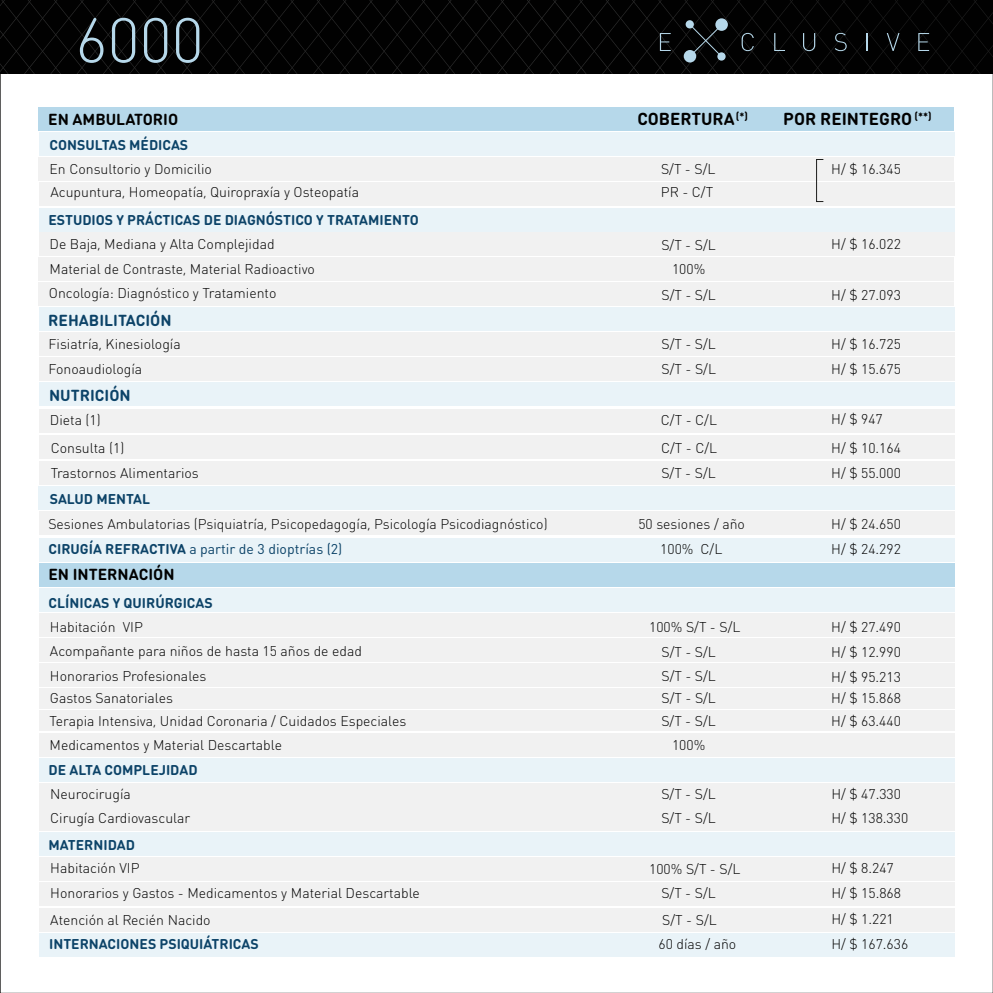
<style>
.page{position:relative;width:993px;height:993px;background:#fff}
.page>*{position:absolute;margin:0;border:0;box-sizing:border-box;transform-origin:0 0}
.t1{font:300 62.3px "DIN Round Pro";color:#b6d8ea}
.t2{font:700 17.15px "DIN Round Pro";color:#010101}
.t3{font:700 15.75px "DIN Round Pro";color:#010101}
.t4{font:700 15.75px "DIN Round Pro";color:#0c4368}
.t5{font:300 14px/24.5px "DIN Round Pro";color:#010101}
.t6{font:700 14px "DIN Round Pro";color:#0c4368}
.t7{font:14px "DIN Round Pro";color:#0c4368}
.t8{font:700 10.5px "DIN Round Pro";color:#010101}
.s1{font-weight:700}
</style>
<div class="page">
<div style="left:39px;top:907px;width:915px;height:23px;background:#f1f1f1"></div>
<div style="left:39px;top:882px;width:915px;height:23px;background:#f1f1f1"></div>
<div style="left:39px;top:857px;width:915px;height:23px;background:#f1f1f1"></div>
<div style="left:39px;top:409px;width:915px;height:23px;background:#f1f1f1"></div>
<div style="left:39px;top:357px;width:915px;height:23px;background:#f1f1f1"></div>
<div style="left:39px;top:107px;width:915px;height:23px;background:#b6d8ea"></div>
<div style="left:39px;top:157px;width:915px;height:23px;background:#f1f1f1"></div>
<div style="left:39px;top:182px;width:915px;height:23px;background:#f1f1f1"></div>
<div style="left:39px;top:233px;width:915px;height:23px;background:#f1f1f1"></div>
<div style="left:39px;top:257px;width:915px;height:23px;background:#f1f1f1"></div>
<div style="left:39px;top:282px;width:915px;height:23px;background:#f1f1f1"></div>
<div style="left:39px;top:332px;width:915px;height:23px;background:#f1f1f1"></div>
<div style="left:39px;top:435px;width:915px;height:23px;background:#f1f1f1"></div>
<div style="left:39px;top:613px;width:915px;height:23px;background:#f1f1f1"></div>
<div style="left:39px;top:638px;width:915px;height:23px;background:#f1f1f1"></div>
<div style="left:39px;top:663px;width:915px;height:23px;background:#f1f1f1"></div>
<div style="left:39px;top:688px;width:915px;height:20px;background:#f1f1f1"></div>
<div style="left:39px;top:710px;width:915px;height:20px;background:#f1f1f1"></div>
<div style="left:39px;top:782px;width:915px;height:23px;background:#f1f1f1"></div>
<div style="left:39px;top:807px;width:915px;height:23px;background:#f1f1f1"></div>
<div style="left:39px;top:732px;width:915px;height:24px;background:#f1f1f1"></div>
<div style="left:39px;top:511px;width:915px;height:23px;background:#f1f1f1"></div>
<div style="left:39px;top:132px;width:915px;height:23px;background:#e9f3f8"></div>
<div style="left:39px;top:588px;width:915px;height:24px;background:#e9f3f8"></div>
<div style="left:39px;top:208px;width:915px;height:23px;background:#e9f3f8"></div>
<div style="left:39px;top:461px;width:915px;height:23px;background:#f1f1f1"></div>
<div style="left:39px;top:932px;width:915px;height:24px;background:#e9f3f8"></div>
<div style="left:39px;top:486px;width:915px;height:23px;background:#e9f3f8"></div>
<div style="left:39px;top:538px;width:915px;height:23px;background:#e9f3f8"></div>
<div style="left:39px;top:307px;width:915px;height:23px;background:#e9f3f8"></div>
<div style="left:39px;top:383px;width:915px;height:23px;background:#e9f3f8"></div>
<div style="left:39px;top:758px;width:915px;height:23px;background:#e9f3f8"></div>
<div style="left:39px;top:563px;width:915px;height:23px;background:#b6d8ea"></div>
<div style="left:39px;top:832px;width:915px;height:23px;background:#e9f3f8"></div>
<svg style="left:0;top:0;width:992px;height:73px;background:#050505"></svg>
<div style="left:816px;top:159px;width:7px;height:43px;border:1px solid #1d1d1b"></div>
<h1 class="t1" style="left:75px;top:-1px;width:130px">6000</h1>
<p class="t8" style="left:735px;top:109px;width:14px">(*)</p>
<p class="t8" style="left:914px;top:109px;width:19px">(**)</p>
<p class="t3" style="left:48px;top:108px;width:131px">EN AMBULATORIO</p>
<p class="t2" style="left:637px;top:107px;width:99px">COBERTURA</p>
<p class="t2" style="left:783px;top:107px;width:130px">POR REINTEGRO</p>
<p class="t6" style="left:50px;top:135px;width:140px">CONSULTAS MÉDICAS</p>
<p class="t5" style="left:50px;top:157px;width:311px;line-height:23.1px">En Consultorio y Domicilio<br>Acupuntura, Homeopatía, Quiropraxía y Osteopatía</p>
<p class="t6" style="left:48px;top:210px;width:371px">ESTUDIOS Y PRÁCTICAS DE DIAGNÓSTICO Y TRATAMIENTO</p>
<p class="t5" style="left:660px;top:156px;width:56px">S/T - S/L</p>
<p class="t5" style="left:831px;top:156px;width:71px">H/ $ 16.345</p>
<p class="t5" style="left:660px;top:179px;width:54px">PR - C/T</p>
<p class="t5" style="left:50px;top:231px;width:267px">De Baja, Mediana y Alta Complejidad<br>Material de Contraste, Material Radioactivo</p>
<p class="t5" style="left:661px;top:232px;width:56px;text-align:center">S/T - S/L<br>100%</p>
<p class="t5" style="left:49px;top:280px;width:229px">Oncología: Diagnóstico y Tratamiento</p>
<p class="t5" style="left:661px;top:282px;width:56px">S/T - S/L</p>
<p class="t4" style="left:48px;top:309px;width:125px">REHABILITACIÓN</p>
<p class="t5" style="left:48px;top:331px;width:134px">Fisiatría, Kinesiología</p>
<p class="t5" style="left:661px;top:331px;width:56px">S/T - S/L</p>
<p class="t5" style="left:49px;top:356px;width:95px">Fonoaudiología</p>
<p class="t5" style="left:661px;top:356px;width:56px">S/T - S/L</p>
<p class="t4" style="left:49px;top:384px;width:83px">NUTRICIÓN</p>
<p class="t5" style="left:50px;top:407px;width:52px">Dieta (1)</p>
<p class="t5" style="left:660px;top:406px;width:58px">C/T - C/L</p>
<p class="t5" style="left:51px;top:435px;width:75px">Consulta (1)</p>
<p class="t5" style="left:661px;top:435px;width:58px">C/T - C/L</p>
<p class="t5" style="left:51px;top:459px;width:150px">Trastornos Alimentarios</p>
<p class="t6" style="left:50px;top:488px;width:102px">SALUD MENTAL</p>
<p class="t5" style="left:48px;top:510px;width:500px">Sesiones Ambulatorias (Psiquiatría, Psicopedagogía, Psicología Psicodiagnóstico)</p>
<p class="t7" style="left:48px;top:539px;width:295px"><span class="s1">CIRUGÍA REFRACTIVA</span> a partir de 3 dioptrías (2)</p>
<p class="t3" style="left:48px;top:563px;width:128px">EN INTERNACIÓN</p>
<p class="t6" style="left:49px;top:593px;width:165px">CLÍNICAS Y QUIRÚRGICAS</p>
<p class="t5" style="left:50px;top:614px;width:313px">Habitación VIP<br>Acompañante para niños de hasta 15 años de edad<br>Honorarios Profesionales</p>
<p class="t5" style="left:661px;top:459px;width:56px">S/T - S/L</p>
<p class="t5" style="left:638px;top:510px;width:108px;line-height:25px;text-align:center">50 sesiones / año<br>100% C/L</p>
<p class="t5" style="left:649px;top:614px;width:93px">100% S/T - S/L</p>
<p class="t5" style="left:661px;top:639px;width:56px">S/T - S/L<br>S/T - S/L</p>
<p class="t5" style="left:50px;top:685px;width:124px">Gastos Sanatoriales</p>
<p class="t5" style="left:661px;top:685px;width:56px">S/T - S/L</p>
<p class="t5" style="left:50px;top:707px;width:358px">Terapia Intensiva, Unidad Coronaria / Cuidados Especiales<br>Medicamentos y Material Descartable</p>
<p class="t5" style="left:661px;top:707px;width:56px;text-align:center">S/T - S/L<br>100%</p>
<p class="t6" style="left:48px;top:760px;width:150px">DE ALTA COMPLEJIDAD</p>
<p class="t5" style="left:50px;top:780px;width:141px">Neurocirugía<br>Cirugía Cardiovascular</p>
<p class="t6" style="left:48px;top:834px;width:88px">MATERNIDAD</p>
<p class="t5" style="left:50px;top:855px;width:371px">Habitación VIP<br>Honorarios y Gastos - Medicamentos y Material Descartable</p>
<p class="t5" style="left:661px;top:780px;width:56px">S/T - S/L<br>S/T - S/L</p>
<p class="t5" style="left:649px;top:856px;width:93px">100% S/T - S/L</p>
<p class="t5" style="left:661px;top:880px;width:56px">S/T - S/L</p>
<p class="t5" style="left:50px;top:907px;width:162px">Atención al Recién Nacido</p>
<p class="t5" style="left:662px;top:907px;width:56px">S/T - S/L</p>
<p class="t6" style="left:49px;top:934px;width:211px">INTERNACIONES PSIQUIÁTRICAS</p>
<p class="t5" style="left:658px;top:930px;width:79px">60 días / año</p>
<p class="t5" style="left:831px;top:231px;width:71px">H/ $ 16.022</p>
<p class="t5" style="left:831px;top:282px;width:71px">H/ $ 27.093</p>
<p class="t5" style="left:831px;top:330px;width:71px;line-height:25.2px">H/ $ 16.725<br>H/ $ 15.675</p>
<p class="t5" style="left:831px;top:404px;width:71px;line-height:28.3px">H/ $ 947<br>H/ $ 10.164</p>
<p class="t5" style="left:831px;top:459px;width:71px">H/ $ 55.000</p>
<p class="t5" style="left:831px;top:510px;width:71px">H/ $ 24.650</p>
<p class="t5" style="left:831px;top:536px;width:71px">H/ $ 24.292</p>
<p class="t5" style="left:831px;top:613px;width:71px;text-align:justify">H/ $ 27.490<br>H/ $ 12.990<br>H/ $ 95.213</p>
<p class="t5" style="left:831px;top:686px;width:71px;line-height:22.4px">H/ $ 15.868<br>H/ $ 63.440</p>
<p class="t5" style="left:831px;top:780px;width:78px">H/ $ 47.330<br>H/ $ 138.330</p>
<p class="t5" style="left:831px;top:854px;width:71px;line-height:25.7px">H/ $ 8.247<br>H/ $ 15.868<br>H/ $ 1.221</p>
<p class="t5" style="left:831px;top:930px;width:78px">H/ $ 167.636</p>
</div>
